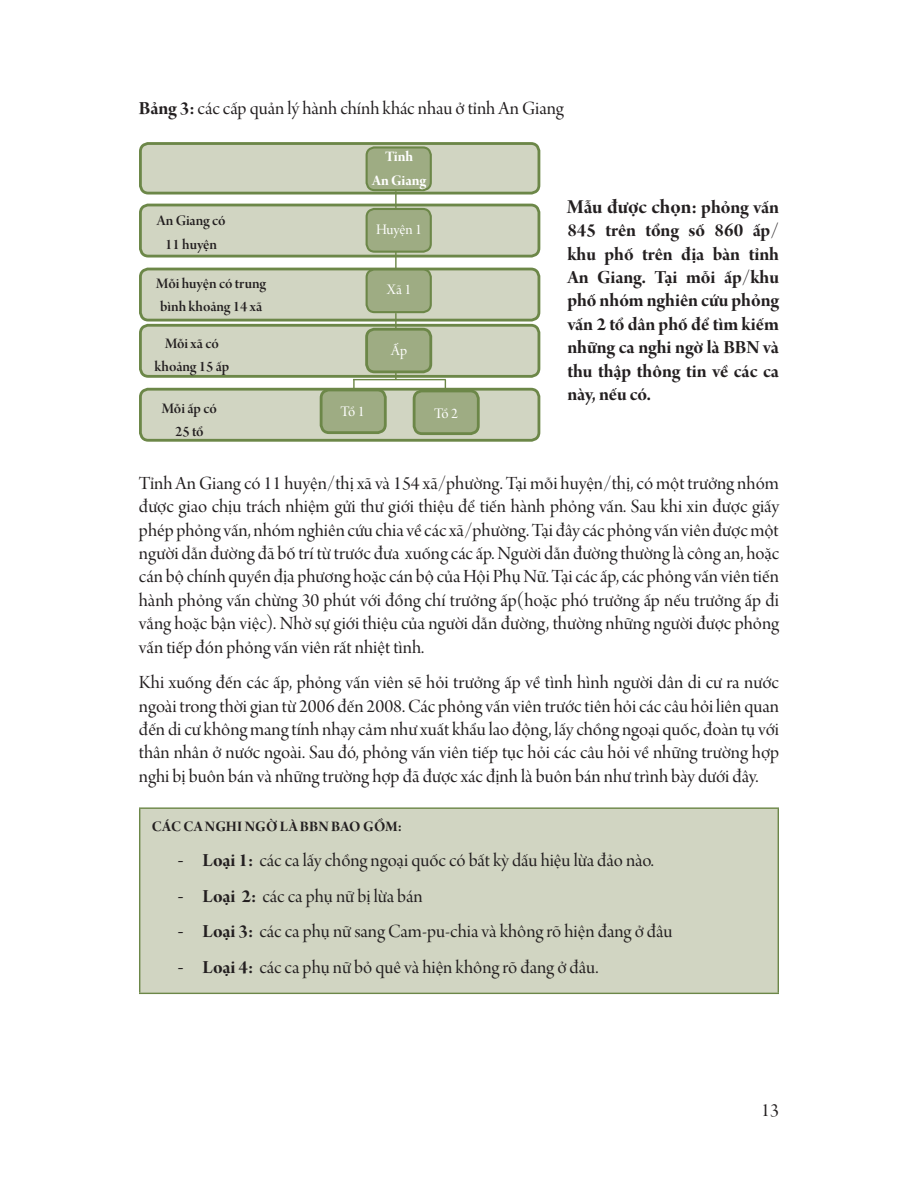
<style>
.page{position:relative;width:918px;height:1188px;background:#fff}
.page>*{position:absolute;margin:0;border:0;box-sizing:border-box;transform-origin:0 0}
.t1{font:21.15px "Arno Pro Bold Display";color:#231f20}
.t2{font:19.8px/23.4px "Arno Pro Display";color:#231f20;text-align:justify}
.t3{font:19.8px/23.4px "Arno Pro Bold Display";letter-spacing:-.005em;color:#231f20;text-align:justify}
.t4{font:15.45px/23.4px "Arno Pro Smbd Display";color:#231f20;text-align:center}
.t5{font:15.45px "Arno Pro Bold Display";letter-spacing:.015em;color:#231f20}
.t6{font:15.45px "Arno Pro Display";letter-spacing:-.005em;color:#fff}
.t7{font:15.45px/23.4px "Arno Pro Bold Display";letter-spacing:-.005em;color:#fff;text-align:center}
.s1{font-family:"Arno Pro Bold Display"}
.s2{font-size:19.8px}
.s3{font-family:"Minion Pro"}
</style>
<div class="page">
<div style="left:140px;top:808px;width:638px;height:185px;background:#d1d5c2"></div>
<hr style="left:139px;top:807px;width:640px;height:2px;background:#6c8748">
<hr style="left:139px;top:809px;width:1px;height:184px;background:#6c8748">
<hr style="left:778px;top:809px;width:1px;height:184px;background:#6c8748">
<hr style="left:139px;top:993px;width:640px;height:1px;background:#6c8748">
<div style="left:140px;top:144px;width:399px;height:49px;background:#d1d5c2;border-radius:8px"></div>
<div style="left:139px;top:142px;width:401px;height:53px;border:3px solid #6c8748;border-radius:8px"></div>
<div style="left:140px;top:269px;width:399px;height:51px;background:#d1d5c2;border-radius:8px"></div>
<div style="left:139px;top:268px;width:401px;height:54px;border:3px solid #6c8748;border-radius:8px"></div>
<div style="left:140px;top:325px;width:399px;height:51px;background:#d1d5c2;border-radius:8px"></div>
<div style="left:139px;top:324px;width:401px;height:54px;border:3px solid #6c8748;border-radius:8px"></div>
<div style="left:140px;top:389px;width:399px;height:51px;background:#d1d5c2;border-radius:8px"></div>
<div style="left:139px;top:388px;width:401px;height:54px;border:3px solid #6c8748;border-radius:8px"></div>
<div style="left:140px;top:205px;width:399px;height:51px;background:#d1d5c2;border-radius:8px"></div>
<div style="left:139px;top:204px;width:401px;height:54px;border:3px solid #6c8748;border-radius:8px"></div>
<div style="left:367px;top:147px;width:64px;height:43px;background:#9eac83;border-radius:8px"></div>
<div style="left:366px;top:146px;width:66px;height:45px;border:2px solid #6c8748;border-radius:8px"></div>
<div style="left:367px;top:209px;width:64px;height:43px;background:#9eac83;border-radius:8px"></div>
<div style="left:366px;top:208px;width:66px;height:45px;border:2px solid #6c8748;border-radius:8px"></div>
<div style="left:367px;top:269px;width:64px;height:43px;background:#9eac83;border-radius:8px"></div>
<div style="left:366px;top:268px;width:66px;height:45px;border:2px solid #6c8748;border-radius:8px"></div>
<div style="left:367px;top:329px;width:64px;height:43px;background:#9eac83;border-radius:8px"></div>
<div style="left:365px;top:328px;width:67px;height:45px;border:3px solid #6c8748;border-radius:8px"></div>
<div style="left:321px;top:390px;width:64px;height:43px;background:#9eac83;border-radius:8px"></div>
<div style="left:320px;top:389px;width:67px;height:45px;border:3px solid #6c8748;border-radius:8px"></div>
<div style="left:414px;top:391px;width:64px;height:43px;background:#9eac83;border-radius:8px"></div>
<div style="left:413px;top:390px;width:67px;height:45px;border:3px solid #6c8748;border-radius:8px"></div>
<svg style="left:395px;top:191px;width:2px;height:17px"></svg>
<svg style="left:395px;top:252px;width:2px;height:16px"></svg>
<svg style="left:395px;top:313px;width:2px;height:17px"></svg>
<svg style="left:395px;top:372px;width:2px;height:7px"></svg>
<hr style="left:353px;top:379px;width:93px;height:1px;background:#6c8748">
<svg style="left:353px;top:380px;width:2px;height:9px"></svg>
<p class="t2" style="left:139px;top:97px;width:426px"><span class="s1">Bảng 3:</span> các cấp quản lý hành chính khác nhau ở tỉnh An Giang</p>
<p class="t4" style="left:157px;top:210px;width:70px">An Giang có<br>11 huyện</p>
<p class="t4" style="left:156px;top:272px;width:111px;text-align:left">Mỗi huyện có trung bình khoảng 14 xã</p>
<p class="t4" style="left:155px;top:332px;width:76px">Mỗi xã có khoảng 15 ấp</p>
<p class="t4" style="left:162px;top:397px;width:56px">Mỗi ấp có<br>25 tổ</p>
<p class="t7" style="left:372px;top:146px;width:56px">Tỉnh<br>An Giang</p>
<p class="t6" style="left:376px;top:223px;width:48px">Huyện 1</p>
<p class="t6" style="left:387px;top:283px;width:26px">Xã 1</p>
<p class="t6" style="left:391px;top:344px;width:18px">Ấp</p>
<p class="t6" style="left:341px;top:405px;width:26px">Tổ 1</p>
<p class="t6" style="left:434px;top:407px;width:26px">Tổ 2</p>
<p class="t1" style="left:567px;top:199px;width:213px">Mẫu được chọn: <span class="s2">phỏng vấn</span></p>
<p class="t3" style="left:567px;top:220px;width:213px">845 trên tổng số 860 ấp/ khu phố trên địa bàn tỉnh An Giang. Tại mỗi ấp/khu phố nhóm nghiên cứu phỏng vấn 2 tổ dân phố để tìm kiếm những ca nghi ngờ là BBN và thu thập thông tin về các ca này, nếu có.</p>
<p class="t2" style="left:139px;top:472px;width:642px">Tỉnh An Giang có 11 huyện/thị xã và 154 xã/phường. Tại mỗi huyện/thị, có một trưởng nhóm được giao chịu trách nhiệm gửi thư giới thiệu để tiến hành phỏng vấn. Sau khi xin được giấy phép phỏng vấn, nhóm nghiên cứu chia về các xã/phường. Tại đây các phỏng vấn viên được một người dẫn đường đã bố trí từ trước đưa xuống các ấp. Người dẫn đường thường là công an, hoặc cán bộ chính quyền địa phương hoặc cán bộ của Hội Phụ Nữ. Tại các ấp, các phỏng vấn viên tiến hành phỏng vấn chừng 30 phút với đồng chí trưởng ấp(hoặc phó trưởng ấp nếu trưởng ấp đi vắng hoặc bận việc). Nhờ sự giới thiệu của người dẫn đường, thường những người được phỏng vấn tiếp đón phỏng vấn viên rất nhiệt tình.</p>
<p class="t2" style="left:139px;top:672px;width:642px">Khi xuống đến các ấp, phỏng vấn viên sẽ hỏi trưởng ấp về tình hình người dân di cư ra nước ngoài trong thời gian từ 2006 đến 2008. Các phỏng vấn viên trước tiên hỏi các câu hỏi liên quan đến di cư không mang tính nhạy cảm như xuất khẩu lao động, lấy chồng ngoại quốc, đoàn tụ với thân nhân ở nước ngoài. Sau đó, phỏng vấn viên tiếp tục hỏi các câu hỏi về những trường hợp nghi bị buôn bán và những trường hợp đã được xác định là buôn bán như trình bày dưới đây.</p>
<p class="t5" style="left:152px;top:821px;width:252px">CÁC CA NGHI NGỜ LÀ BBN BAO GỒM:</p>
<p class="t2" style="left:177px;top:850px;width:478px"><span class="s3">-</span> <span class="s1">Loại 1:</span> các ca lấy chồng ngoại quốc có bất kỳ dấu hiệu lừa đảo nào.</p>
<p class="t2" style="left:177px;top:885px;width:247px"><span class="s3">-</span> <span class="s1">Loại 2:</span> các ca phụ nữ bị lừa bán</p>
<p class="t2" style="left:177px;top:921px;width:497px"><span class="s3">-</span> <span class="s1">Loại 3:</span> các ca phụ nữ sang Cam-pu-chia và không rõ hiện đang ở đâu</p>
<p class="t2" style="left:177px;top:956px;width:423px"><span class="s3">-</span> <span class="s1">Loại 4:</span> các ca phụ nữ bỏ quê và hiện không rõ đang ở đâu.</p>
<p class="t2" style="left:761px;top:1100px;width:19px">13</p>
</div>
